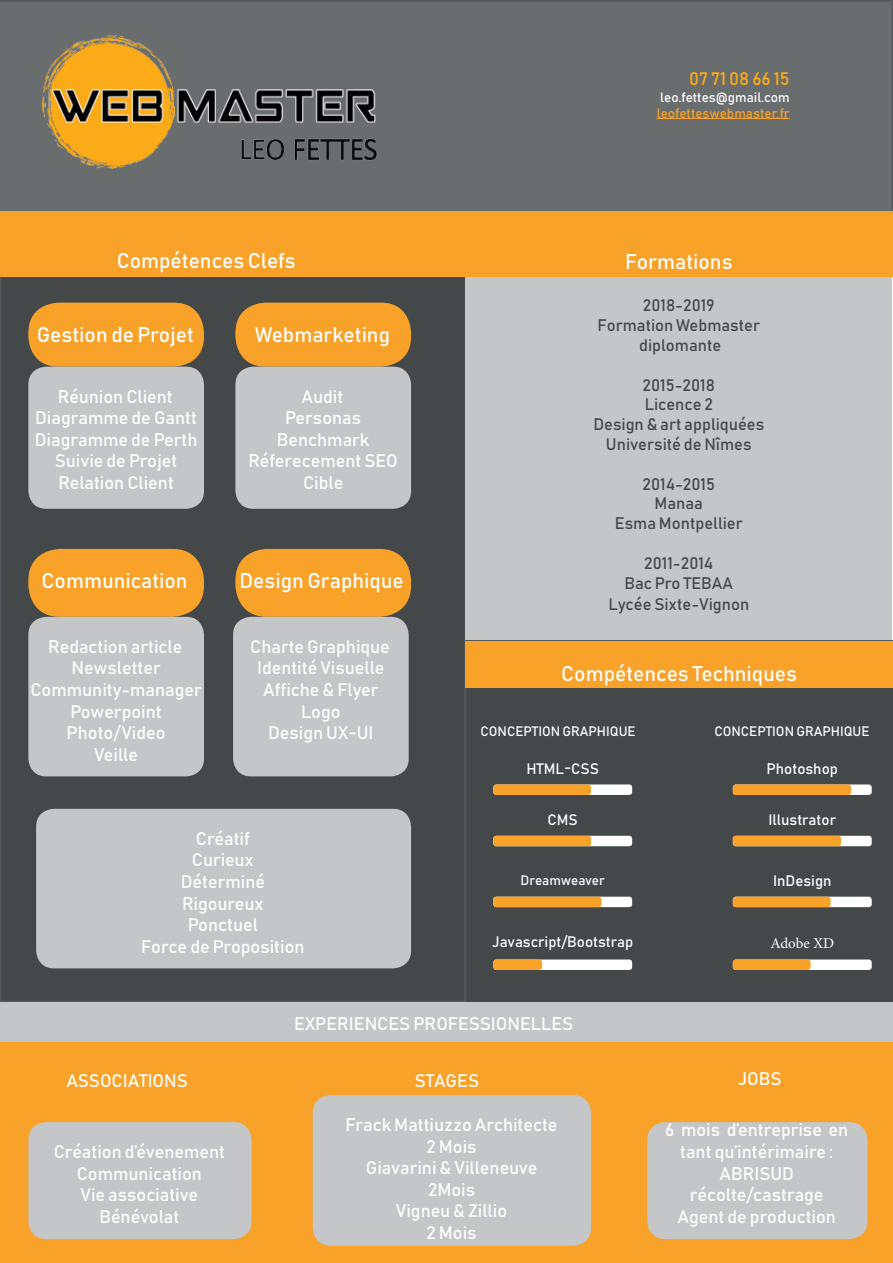
<style>
.page{position:relative;width:893px;height:1263px;background:#fff}
.page>*{position:absolute;margin:0;border:0;box-sizing:border-box;transform-origin:0 0}
.t1{font:21px "Bahnschrift";color:#fff}
.t2{font:18px/21.6px "Bahnschrift";color:#fff;text-align:center}
.t3{font:18px "Bahnschrift";color:#fbab18}
.t4{font:16.5px "Bahnschrift";color:#444849}
.t5{font:15px "Bahnschrift";color:#fff}
.t6{font:15px "Minion Pro";color:#fff}
.t7{font:13.5px "Bahnschrift";color:#fff}
.t8{font:13.5px "Bahnschrift";color:#f9a22a}
</style>
<div class="page">
<div style="left:0;top:0;width:893px;height:212px;background:#6a6d6e"></div>
<div style="left:1px;top:227px;width:464px;height:774px;background:#444849"></div>
<div style="left:0;top:212px;width:893px;height:65px;background:#f9a22a"></div>
<div style="left:465px;top:277px;width:427px;height:362px;background:#c5c6c8"></div>
<div style="left:465px;top:640px;width:428px;height:363px;background:#444849"></div>
<div style="left:465px;top:641px;width:428px;height:47px;background:#f9a22a"></div>
<img style="left:43px;top:36px;width:334px;height:134px">
<hr style="left:657px;top:118px;width:133px;height:1px;background:#f9a22a">
<div style="left:493px;top:784px;width:139px;height:11px;background:#fff;border-radius:3px"></div>
<div style="left:493px;top:784px;width:98px;height:11px;background:#f9a22a;border-radius:3px"></div>
<div style="left:733px;top:784px;width:139px;height:11px;background:#fff;border-radius:3px"></div>
<div style="left:733px;top:784px;width:118px;height:11px;background:#f9a22a;border-radius:3px"></div>
<div style="left:493px;top:836px;width:139px;height:10px;background:#fff;border-radius:3px"></div>
<div style="left:493px;top:836px;width:98px;height:10px;background:#f9a22a;border-radius:3px"></div>
<div style="left:733px;top:836px;width:139px;height:10px;background:#fff;border-radius:3px"></div>
<div style="left:733px;top:836px;width:108px;height:10px;background:#f9a22a;border-radius:3px"></div>
<div style="left:493px;top:897px;width:139px;height:10px;background:#fff;border-radius:3px"></div>
<div style="left:493px;top:897px;width:109px;height:10px;background:#f9a22a;border-radius:3px"></div>
<div style="left:733px;top:897px;width:139px;height:10px;background:#fff;border-radius:3px"></div>
<div style="left:733px;top:897px;width:98px;height:10px;background:#f9a22a;border-radius:3px"></div>
<div style="left:493px;top:959px;width:139px;height:11px;background:#fff;border-radius:3px"></div>
<div style="left:493px;top:959px;width:49px;height:11px;background:#f9a22a;border-radius:3px"></div>
<div style="left:733px;top:959px;width:139px;height:11px;background:#fff;border-radius:3px"></div>
<div style="left:733px;top:959px;width:78px;height:11px;background:#f9a22a;border-radius:3px"></div>
<div style="left:0;top:1002px;width:892px;height:40px;background:#c5c6c8"></div>
<div style="left:0;top:1042px;width:892px;height:221px;background:#f9a22a"></div>
<div style="left:28px;top:303px;width:176px;height:64px;background:#f9a22a;border-radius:30px"></div>
<div style="left:28px;top:549px;width:176px;height:68px;background:#f9a22a;border-radius:32px"></div>
<div style="left:235px;top:549px;width:176px;height:68px;background:#f9a22a;border-radius:32px"></div>
<div style="left:235px;top:303px;width:176px;height:64px;background:#f9a22a;border-radius:30px"></div>
<div style="left:28px;top:367px;width:176px;height:142px;background:#c5c6c8;border-radius:18px"></div>
<div style="left:28px;top:617px;width:176px;height:159px;background:#c5c6c8;border-radius:18px"></div>
<div style="left:36px;top:809px;width:375px;height:159px;background:#c5c6c8;border-radius:18px"></div>
<div style="left:233px;top:617px;width:176px;height:159px;background:#c5c6c8;border-radius:18px"></div>
<div style="left:28px;top:1122px;width:224px;height:117px;background:#c5c6c8;border-radius:18px"></div>
<div style="left:313px;top:1095px;width:278px;height:150px;background:#c5c6c8;border-radius:18px"></div>
<div style="left:647px;top:1122px;width:220px;height:117px;background:#c5c6c8;border-radius:18px"></div>
<div style="left:235px;top:367px;width:176px;height:142px;background:#c5c6c8;border-radius:18px"></div>
<p class="t1" style="left:117px;top:247px;width:181px">Compétences Clefs</p>
<p class="t1" style="left:37px;top:321px;width:159px">Gestion de Projet</p>
<p class="t2" style="left:58px;top:385px;width:116px">Réunion Client</p>
<p class="t2" style="left:35px;top:407px;width:163px">Diagramme de Gantt</p>
<p class="t2" style="left:35px;top:428px;width:164px">Diagramme de Perth</p>
<p class="t2" style="left:55px;top:450px;width:124px">Suivie de Projet</p>
<p class="t2" style="left:58px;top:471px;width:117px">Relation Client</p>
<p class="t1" style="left:255px;top:321px;width:137px">Webmarketing</p>
<p class="t2" style="left:302px;top:385px;width:43px">Audit</p>
<p class="t2" style="left:285px;top:407px;width:77px">Personas</p>
<p class="t2" style="left:277px;top:428px;width:94px">Benchmark</p>
<p class="t2" style="left:248px;top:450px;width:151px">Réferecement SEO</p>
<p class="t2" style="left:303px;top:471px;width:42px">Cible</p>
<p class="t1" style="left:42px;top:568px;width:148px">Communication</p>
<p class="t1" style="left:240px;top:568px;width:166px">Design Graphique</p>
<p class="t2" style="left:48px;top:635px;width:136px">Redaction article</p>
<p class="t2" style="left:71px;top:657px;width:91px">Newsletter</p>
<p class="t2" style="left:31px;top:678px;width:173px">Community-manager</p>
<p class="t2" style="left:71px;top:700px;width:93px">Powerpoint</p>
<p class="t2" style="left:67px;top:722px;width:100px">Photo/Video</p>
<p class="t2" style="left:94px;top:743px;width:46px">Veille</p>
<p class="t2" style="left:250px;top:635px;width:141px">Charte Graphique</p>
<p class="t2" style="left:257px;top:657px;width:129px">Identité Visuelle</p>
<p class="t2" style="left:263px;top:678px;width:117px">Affiche &amp; Flyer</p>
<p class="t2" style="left:301px;top:700px;width:41px">Logo</p>
<p class="t2" style="left:268px;top:722px;width:107px">Design UX-UI</p>
<p class="t2" style="left:196px;top:827px;width:55px">Créatif</p>
<p class="t2" style="left:192px;top:849px;width:64px">Curieux</p>
<p class="t2" style="left:181px;top:870px;width:86px">Déterminé</p>
<p class="t2" style="left:182px;top:892px;width:83px">Rigoureux</p>
<p class="t2" style="left:188px;top:914px;width:71px">Ponctuel</p>
<p class="t2" style="left:141px;top:935px;width:165px">Force de Proposition</p>
<p class="t3" style="left:689px;top:68px;width:102px">07 71 08 66 15</p>
<p class="t7" style="left:660px;top:88px;width:131px">leo.fettes@gmail.com</p>
<p class="t8" style="left:657px;top:105px;width:134px">leofetteswebmaster.fr</p>
<p class="t1" style="left:625px;top:248px;width:109px">Formations</p>
<p class="t4" style="left:643px;top:295px;width:73px">2018-2019</p>
<p class="t4" style="left:597px;top:315px;width:164px">Formation Webmaster</p>
<p class="t4" style="left:639px;top:335px;width:84px">diplomante</p>
<p class="t4" style="left:643px;top:374px;width:74px">2015-2018</p>
<p class="t4" style="left:645px;top:394px;width:70px">Licence 2</p>
<p class="t4" style="left:593px;top:414px;width:172px">Design &amp; art appliquées</p>
<p class="t4" style="left:606px;top:434px;width:147px">Université de Nîmes</p>
<p class="t4" style="left:642px;top:473px;width:74px">2014-2015</p>
<p class="t4" style="left:655px;top:493px;width:50px">Manaa</p>
<p class="t4" style="left:615px;top:513px;width:130px">Esma Montpellier</p>
<p class="t4" style="left:644px;top:552px;width:71px">2011-2014</p>
<p class="t4" style="left:624px;top:572px;width:110px">Bac Pro TEBAA</p>
<p class="t4" style="left:608px;top:594px;width:142px">Lycée Sixte-Vignon</p>
<p class="t1" style="left:561px;top:660px;width:237px">Compétences Techniques</p>
<p class="t7" style="left:480px;top:722px;width:157px">CONCEPTION GRAPHIQUE</p>
<p class="t7" style="left:714px;top:722px;width:157px">CONCEPTION GRAPHIQUE</p>
<p class="t5" style="left:766px;top:759px;width:73px">Photoshop</p>
<p class="t5" style="left:548px;top:810px;width:32px">CMS</p>
<p class="t5" style="left:768px;top:810px;width:69px">Illustrator</p>
<p class="t5" style="left:526px;top:759px;width:74px">HTML-CSS</p>
<p class="t7" style="left:520px;top:871px;width:86px">Dreamweaver</p>
<p class="t5" style="left:773px;top:871px;width:60px">InDesign</p>
<p class="t5" style="left:492px;top:932px;width:143px">Javascript/Bootstrap</p>
<p class="t6" style="left:770px;top:933px;width:65px">Adobe XD</p>
<p class="t2" style="left:294px;top:1012px;width:281px">EXPERIENCES PROFESSIONELLES</p>
<p class="t2" style="left:66px;top:1069px;width:123px">ASSOCIATIONS</p>
<p class="t2" style="left:415px;top:1069px;width:66px">STAGES</p>
<p class="t2" style="left:738px;top:1067px;width:45px">JOBS</p>
<p class="t2" style="left:54px;top:1140px;width:173px">Création d’évenement</p>
<p class="t2" style="left:77px;top:1162px;width:127px">Communication</p>
<p class="t2" style="left:80px;top:1184px;width:119px">Vie associative</p>
<p class="t2" style="left:99px;top:1205px;width:81px">Bénévolat</p>
<p class="t2" style="left:345px;top:1113px;width:214px">Frack Mattiuzzo Architecte</p>
<p class="t2" style="left:426px;top:1135px;width:52px">2 Mois</p>
<p class="t2" style="left:366px;top:1157px;width:173px">Giavarini &amp; Villeneuve</p>
<p class="t2" style="left:428px;top:1178px;width:48px">2Mois</p>
<p class="t2" style="left:396px;top:1200px;width:113px">Vigneu &amp; Zillio</p>
<p class="t2" style="left:426px;top:1221px;width:52px">2 Mois</p>
<p class="t2" style="left:665px;top:1119px;width:184px">6 mois d’entreprise en tant qu’intérimaire :</p>
<p class="t2" style="left:719px;top:1162px;width:76px">ABRISUD</p>
<p class="t2" style="left:690px;top:1184px;width:135px">récolte/castrage</p>
<p class="t2" style="left:677px;top:1205px;width:160px">Agent de production</p>
</div>
